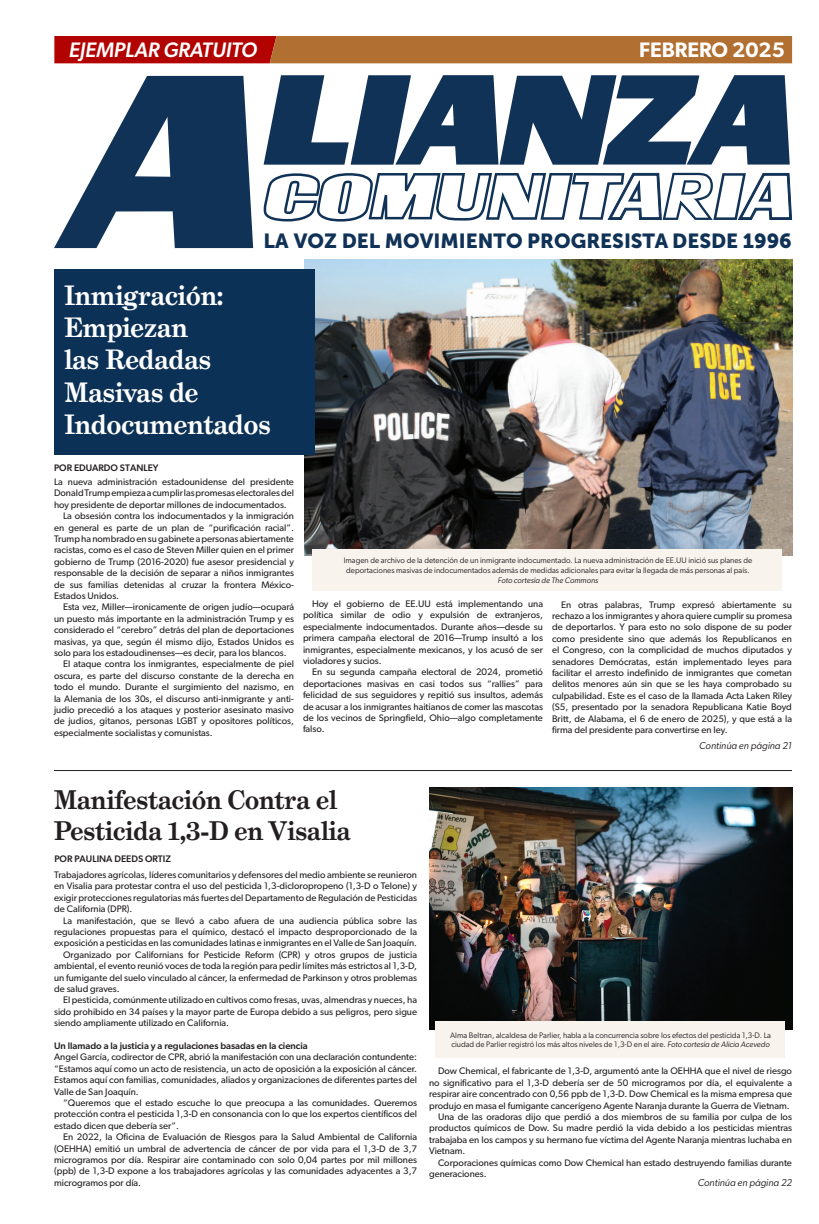
<style>
.page{position:relative;width:819px;height:1224px;background:#fff}
.page>*{position:absolute;margin:0;border:0;box-sizing:border-box;transform-origin:0 0}
.t1{font:italic 700 110.9px "Arial";color:#103257;scale:1.18 1}
.Article_Title__updated{font:700 27px/32.4px "Grad";color:#fff}
.Article_Title__updated-2{font:700 26px/31.2px "Grad";color:#231f20}
.Header_Date{font:italic 500 21px "Gibson";letter-spacing:-.005em;color:#fff}
.Header_Date-2{font:600 21px "Gibson";color:#fff}
.t2{font:20.3px "Museo Sans 900";color:#103257}
.Continues_on{font:italic 10px "Gibson";color:#231f20}
.Article_Body{font:9.5px/11.4px "Gibson";color:#231f20;text-align:justify}
.Article_Body-2{font:500 9.5px "Gibson";color:#231f20}
.Author_Name{font:500 9.5px "Gibson";color:#231f20}
.Captions{font:8px/9.6px "Gibson";color:#231f20;text-align:center}
.Captions-2{font:italic 8px "Gibson";color:#231f20}
.s1{font-style:italic}
</style>
<div class="page">
<svg style="left:54px;top:76px;width:199px;height:172px"></svg>
<svg style="left:264px;top:75px;width:353px;height:90px"></svg>
<svg style="left:687px;top:75px;width:103px;height:90px"></svg>
<svg style="left:263px;top:172px;width:530px;height:50px"></svg>
<svg style="left:54px;top:36px;width:738px;height:27px;background:#b14f22"></svg>
<img style="left:304px;top:259px;width:488px;height:297px">
<div style="left:54px;top:269px;width:261px;height:186px;background:#0c3156"></div>
<div style="left:312px;top:549px;width:470px;height:41px;background:#f8f3ed"></div>
<hr style="left:54px;top:770px;width:738px;height:1px;background:#231f20">
<img style="left:429px;top:788px;width:363px;height:242px">
<div style="left:436px;top:1021px;width:349px;height:36px;background:#f8f3ed"></div>
<p class="Header_Date" style="left:69px;top:37px;width:190px">EJEMPLAR GRATUITO</p>
<p class="Header_Date-2" style="left:639px;top:37px;width:147px">FEBRERO 2025</p>
<h1 class="t1" style="left:606px;top:49px;width:69px">Z</h1>
<h3 class="t2" style="left:264px;top:229px;width:530px">LA VOZ DEL MOVIMIENTO PROGRESISTA DESDE 1996</h3>
<p class="Article_Title__updated" style="left:64px;top:279px;width:208px">Inmigración:<br>Empiezan<br>las Redadas<br>Masivas de<br>Indocumentados</p>
<p class="Author_Name" style="left:54px;top:462px;width:106px">POR EDUARDO STANLEY</p>
<p class="Article_Body" style="left:54px;top:476px;width:241px">La nueva administración estadounidense del presidente Donald Trump empieza a cumplir las promesas electorales del hoy presidente de deportar millones de indocumentados.</p>
<p class="Article_Body" style="left:54px;top:510px;width:242px;text-indent:9px">La obsesión contra los indocumentados y la inmigración en general es parte de un plan de “purificación racial”.<br>Trump ha nombrado en su gabinete a personas abiertamente racistas, como es el caso de Steven Miller quien en el primer gobierno de Trump (2016-2020) fue asesor presidencial y responsable de la decisión de separar a niños inmigrantes de sus familias detenidas al cruzar la frontera México-Estados Unidos.</p>
<p class="Article_Body" style="left:54px;top:601px;width:242px;text-indent:9px">Esta vez, Miller—ironicamente de origen judío—ocupará un puesto más importante en la administración Trump y es considerado el “cerebro” detrás del plan de deportaciones masivas, ya que, según él mismo dijo, Estados Unidos es solo para los estadoudinenses—es decir, para los blancos.</p>
<p class="Article_Body" style="left:54px;top:658px;width:242px;text-indent:9px">El ataque contra los inmigrantes, especialmente de piel oscura, es parte del discurso constante de la derecha en todo el mundo. Durante el surgimiento del nazismo, en la Alemania de los 30s, el discurso anti-inmigrante y anti&shy;judio precedió a los ataques y posterior asesinato masivo de judios, gitanos, personas LGBT y opositores políticos, especialmente socialistas y comunistas.</p>
<p class="Captions" style="left:344px;top:556px;width:410px">Imagen de archivo de la detención de un inmigrante indocumentado. La nueva administración de EE.UU inició sus planes de deportaciones masivas de indocumentados además de medidas adicionales para evitar la llegada de más personas al país.</p>
<p class="Captions-2" style="left:498px;top:575px;width:102px">Foto cortesía de The Commons</p>
<p class="Article_Body" style="left:303px;top:598px;width:242px;text-indent:9px">Hoy el gobierno de EE.UU está implementando una política similar de odio y expulsión de extranjeros, especialmente indocumentados. Durante años—desde su primera campaña electoral de 2016—Trump insultó a los inmigrantes, especialmente mexicanos, y los acusó de ser violadores y sucios.</p>
<p class="Article_Body" style="left:303px;top:666px;width:242px;text-indent:9px">En su segunda campaña electoral de 2024, prometió deportaciones masivas en casi todos sus “rallies” para felicidad de sus seguidores y repitió sus insultos, además de acusar a los inmigrantes haitianos de comer las mascotas de los vecinos de Springfield, Ohio—algo completamente falso.</p>
<p class="Article_Body" style="left:552px;top:598px;width:242px;text-indent:9px">En otras palabras, Trump expresó abiertamente su rechazo a los inmigrantes y ahora quiere cumplir su promesa de deportarlos. Y para esto no solo dispone de su poder como presidente sino que además los Republicanos en el Congreso, con la complicidad de muchos diputados y senadores Demócratas, están implementado leyes para facilitar el arresto indefinido de inmigrantes que cometan delitos menores aún sin que se les haya comprobado su culpabilidad. Este es el caso de la llamada Acta Laken Riley (S5, presentado por la senadora Republicana Katie Boyd Britt, de Alabama, el 6 de enero de 2025), y que está a la firma del presidente para convertirse en ley.</p>
<p class="Continues_on" style="left:699px;top:740px;width:94px">Continúa en página 21</p>
<p class="Article_Title__updated-2" style="left:54px;top:784px;width:298px">Manifestación Contra el<br>Pesticida 1,3-D en Visalia</p>
<p class="Author_Name" style="left:54px;top:853px;width:118px">POR PAULINA DEEDS ORTIZ</p>
<p class="Article_Body" style="left:54px;top:869px;width:364px">Trabajadores agrícolas, líderes comunitarios y defensores del medio ambiente se reunieron en Visalia para protestar contra el uso del pesticida 1,3-dicloropropeno (1,3-D o Telone) y exigir protecciones regulatorias más fuertes del Departamento de Regulación de Pesticidas de California (DPR).</p>
<p class="Article_Body" style="left:54px;top:915px;width:364px;text-indent:9px">La manifestación, que se llevó a cabo afuera de una audiencia pública sobre las regulaciones propuestas para el químico, destacó el impacto desproporcionado de la exposición a pesticidas en las comunidades latinas e inmigrantes en el Valle de San Joaquín.</p>
<p class="Article_Body" style="left:54px;top:949px;width:364px;text-indent:9px">Organizado por Californians for Pesticide Reform (CPR) y otros grupos de justicia ambiental, el evento reunió voces de toda la región para pedir límites más estrictos al 1,3-D, un fumigante del suelo vinculado al cáncer, la enfermedad de Parkinson y otros problemas de salud graves.</p>
<p class="Article_Body" style="left:54px;top:994px;width:365px;text-indent:9px">El pesticida, comúnmente utilizado en cultivos como fresas, uvas, almendras y nueces, ha sido prohibido en 34 países y la mayor parte de Europa debido a sus peligros, pero sigue siendo ampliamente utilizado en California.</p>
<p class="Article_Body-2" style="left:54px;top:1040px;width:255px">Un llamado a la justicia y a regulaciones basadas en la ciencia</p>
<p class="Article_Body" style="left:54px;top:1051px;width:365px">Angel García, codirector de CPR, abrió la manifestación con una declaración contundente: “Estamos aquí como un acto de resistencia, un acto de oposición a la exposición al cáncer.<br>Estamos aquí con familias, comunidades, aliados y organizaciones de diferentes partes del Valle de San Joaquín.</p>
<p class="Article_Body" style="left:54px;top:1097px;width:364px;text-indent:9px">“Queremos que el estado escuche lo que preocupa a las comunidades. Queremos protección contra el pesticida 1,3-D en consonancia con lo que los expertos científicos del estado dicen que debería ser”.</p>
<p class="Article_Body" style="left:54px;top:1131px;width:364px;text-indent:9px">En 2022, la Oficina de Evaluación de Riesgos para la Salud Ambiental de California (OEHHA) emitió un umbral de advertencia de cáncer de por vida para el 1,3-D de 3,7 microgramos por día. Respirar aire contaminado con solo 0,04 partes por mil millones (ppb) de 1,3-D expone a los trabajadores agrícolas y las comunidades adyacentes a 3,7 microgramos por día.</p>
<p class="Captions" style="left:450px;top:1030px;width:322px;text-align:left">Alma Beltran, alcaldesa de Parlier, habla a la concurrencia sobre los efectos del pesticida 1,3-D. La ciudad de Parlier registró los más altos niveles de 1,3-D en el aire. <span class="s1">Foto cortesía de Alicia Acevedo</span></p>
<p class="Article_Body" style="left:429px;top:1065px;width:365px;text-indent:9px">Dow Chemical, el fabricante de 1,3-D, argumentó ante la OEHHA que el nivel de riesgo no significativo para el 1,3-D debería ser de 50 microgramos por día, el equivalente a respirar aire concentrado con 0,56 ppb de 1,3-D. Dow Chemical es la misma empresa que produjo en masa el fumigante cancerígeno Agente Naranja durante la Guerra de Vietnam.</p>
<p class="Article_Body" style="left:429px;top:1111px;width:364px;text-indent:9px">Una de las oradoras dijo que perdió a dos miembros de su familia por culpa de los productos químicos de Dow. Su madre perdió la vida debido a los pesticidas mientras trabajaba en los campos y su hermano fue víctima del Agente Naranja mientras luchaba en Vietnam.</p>
<p class="Article_Body" style="left:429px;top:1157px;width:364px;text-indent:9px">Corporaciones químicas como Dow Chemical han estado destruyendo familias durante generaciones.</p>
<p class="Continues_on" style="left:698px;top:1177px;width:96px">Continúa en página 22</p>
</div>
